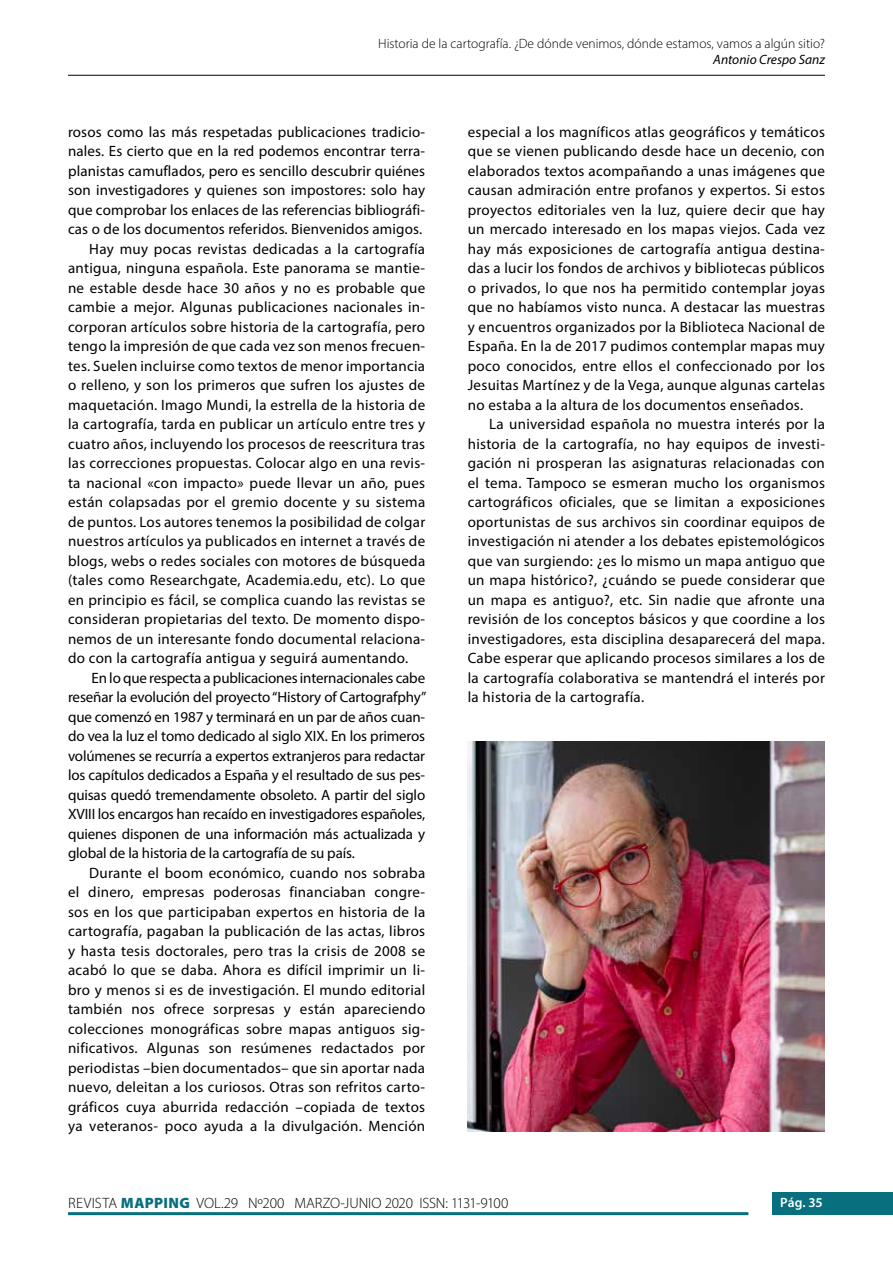
<style>
.page{position:relative;width:893px;height:1263px;background:#fff}
.page>*{position:absolute;margin:0;border:0;box-sizing:border-box;transform-origin:0 0}
.t1{font:15px/19.5px "Myriad Pro";letter-spacing:.02em;color:#000;text-align:justify}
.t2{font:15px "Myriad Pro";letter-spacing:-.01em;color:#000}
.t3{font:300 15px "Myriad Pro";letter-spacing:-.01em;color:#000}
.t4{font:300 13.5px "Myriad Pro";color:#000}
.t5{font:italic 13.5px "Myriad Pro";color:#000}
.t6{font:600 13.5px "Myriad Pro";color:#fff}
.s1{font-weight:900;color:#086f7f}
</style>
<div class="page">
<div style="left:772px;top:1193px;width:121px;height:22px;background:#086f7f"></div>
<hr style="left:68px;top:1212px;width:680px;height:3px;background:#086f7f">
<hr style="left:68px;top:75px;width:757px;height:1px;background:#000">
<img style="left:468px;top:741px;width:357px;height:390px">
<p class="t4" style="left:378px;top:36px;width:448px">Historia de la cartografía. ¿De dónde venimos, dónde estamos, vamos a algún sitio?</p>
<p class="t5" style="left:713px;top:52px;width:113px">Antonio Crespo Sanz</p>
<p class="t1" style="left:68px;top:121px;width:359px">rosos como las más respetadas publicaciones tradicio-</p>
<p class="t1" style="left:68px;top:141px;width:359px">nales. Es cierto que en la red podemos encontrar terra-</p>
<p class="t1" style="left:68px;top:160px;width:359px">planistas camuflados, pero es sencillo descubrir quiénes</p>
<p class="t1" style="left:68px;top:180px;width:359px">son investigadores y quienes son impostores: solo hay</p>
<p class="t1" style="left:68px;top:199px;width:359px">que comprobar los enlaces de las referencias bibliográfi-</p>
<p class="t1" style="left:68px;top:219px;width:356px">cas o de los documentos referidos. Bienvenidos amigos.</p>
<p class="t1" style="left:89px;top:238px;width:337px">Hay muy pocas revistas dedicadas a la cartografía</p>
<p class="t1" style="left:68px;top:258px;width:359px">antigua, ninguna española. Este panorama se mantie-</p>
<p class="t1" style="left:68px;top:277px;width:359px">ne estable desde hace 30 años y no es probable que</p>
<p class="t1" style="left:68px;top:297px;width:359px">cambie a mejor. Algunas publicaciones nacionales in-</p>
<p class="t1" style="left:68px;top:316px;width:359px">corporan artículos sobre historia de la cartografía, pero</p>
<p class="t1" style="left:68px;top:336px;width:359px">tengo la impresión de que cada vez son menos frecuen-</p>
<p class="t1" style="left:68px;top:355px;width:359px">tes. Suelen incluirse como textos de menor importancia</p>
<p class="t1" style="left:68px;top:375px;width:359px">o relleno, y son los primeros que sufren los ajustes de</p>
<p class="t1" style="left:68px;top:394px;width:359px">maquetación. Imago Mundi, la estrella de la historia de</p>
<p class="t1" style="left:68px;top:414px;width:359px">la cartografía, tarda en publicar un artículo entre tres y</p>
<p class="t1" style="left:68px;top:433px;width:359px">cuatro años, incluyendo los procesos de reescritura tras</p>
<p class="t1" style="left:68px;top:453px;width:359px">las correcciones propuestas. Colocar algo en una revis-</p>
<p class="t1" style="left:68px;top:472px;width:359px">ta nacional «con impacto» puede llevar un año, pues</p>
<p class="t1" style="left:68px;top:492px;width:359px">están colapsadas por el gremio docente y su sistema</p>
<p class="t1" style="left:68px;top:511px;width:359px">de puntos. Los autores tenemos la posibilidad de colgar</p>
<p class="t1" style="left:68px;top:531px;width:359px">nuestros artículos ya publicados en internet a través de</p>
<p class="t1" style="left:68px;top:550px;width:359px">blogs, webs o redes sociales con motores de búsqueda</p>
<p class="t1" style="left:68px;top:570px;width:359px">(tales como Researchgate, Academia.edu, etc). Lo que</p>
<p class="t1" style="left:68px;top:589px;width:359px">en principio es fácil, se complica cuando las revistas se</p>
<p class="t1" style="left:68px;top:609px;width:359px">consideran propietarias del texto. De momento dispo-</p>
<p class="t1" style="left:68px;top:628px;width:359px">nemos de un interesante fondo documental relaciona-</p>
<p class="t1" style="left:68px;top:648px;width:342px">do con la cartografía antigua y seguirá aumentando.</p>
<p class="t2" style="left:92px;top:668px;width:335px">En lo que respecta a publicaciones internacionales cabe</p>
<p class="t2" style="left:68px;top:688px;width:360px">reseñar la evolución del proyecto “History of Cartografphy”</p>
<p class="t2" style="left:68px;top:707px;width:359px">que comenzó en 1987 y terminará en un par de años cuan-</p>
<p class="t2" style="left:68px;top:727px;width:359px">do vea la luz el tomo dedicado al siglo XIX. En los primeros</p>
<p class="t2" style="left:68px;top:746px;width:359px">volúmenes se recurría a expertos extranjeros para redactar</p>
<p class="t2" style="left:68px;top:766px;width:359px">los capítulos dedicados a España y el resultado de sus pes-</p>
<p class="t2" style="left:68px;top:785px;width:359px">quisas quedó tremendamente obsoleto. A partir del siglo</p>
<p class="t2" style="left:68px;top:805px;width:359px">XVIII los encargos han recaído en investigadores españoles,</p>
<p class="t2" style="left:68px;top:824px;width:359px">quienes disponen de una información más actualizada y</p>
<p class="t2" style="left:68px;top:844px;width:288px">global de la historia de la cartografía de su país.</p>
<p class="t1" style="left:89px;top:862px;width:337px">Durante el boom económico, cuando nos sobraba</p>
<p class="t1" style="left:68px;top:882px;width:359px">el dinero, empresas poderosas financiaban congre-</p>
<p class="t1" style="left:68px;top:901px;width:359px">sos en los que participaban expertos en historia de la</p>
<p class="t1" style="left:68px;top:921px;width:359px">cartografía, pagaban la publicación de las actas, libros</p>
<p class="t1" style="left:68px;top:940px;width:359px">y hasta tesis doctorales, pero tras la crisis de 2008 se</p>
<p class="t1" style="left:68px;top:960px;width:359px">acabó lo que se daba. Ahora es difícil imprimir un li-</p>
<p class="t1" style="left:68px;top:979px;width:359px">bro y menos si es de investigación. El mundo editorial</p>
<p class="t1" style="left:68px;top:999px;width:359px">también nos ofrece sorpresas y están apareciendo</p>
<p class="t1" style="left:68px;top:1018px;width:359px">colecciones monográficas sobre mapas antiguos sig-</p>
<p class="t1" style="left:68px;top:1038px;width:359px">nificativos. Algunas son resúmenes redactados por</p>
<p class="t1" style="left:68px;top:1057px;width:359px">periodistas –bien documentados– que sin aportar nada</p>
<p class="t1" style="left:68px;top:1077px;width:359px">nuevo, deleitan a los curiosos. Otras son refritos carto-</p>
<p class="t1" style="left:68px;top:1096px;width:359px">gráficos cuya aburrida redacción –copiada de textos</p>
<p class="t1" style="left:68px;top:1116px;width:359px">ya veteranos- poco ayuda a la divulgación. Mención</p>
<p class="t1" style="left:468px;top:121px;width:359px">especial a los magníficos atlas geográficos y temáticos que se vienen publicando desde hace un decenio, con elaborados textos acompañando a unas imágenes que causan admiración entre profanos y expertos. Si estos proyectos editoriales ven la luz, quiere decir que hay un mercado interesado en los mapas viejos. Cada vez hay más exposiciones de cartografía antigua destina&shy;das a lucir los fondos de archivos y bibliotecas públicos o privados, lo que nos ha permitido contemplar joyas que no habíamos visto nunca. A destacar las muestras y encuentros organizados por la Biblioteca Nacional de España. En la de 2017 pudimos contemplar mapas muy poco conocidos, entre ellos el confeccionado por los Jesuitas Martínez y de la Vega, aunque algunas cartelas no estaba a la altura de los documentos enseñados.</p>
<p class="t1" style="left:468px;top:414px;width:359px;text-indent:21px">La universidad española no muestra interés por la historia de la cartografía, no hay equipos de investi&shy;gación ni prosperan las asignaturas relacionadas con el tema. Tampoco se esmeran mucho los organismos cartográficos oficiales, que se limitan a exposiciones oportunistas de sus archivos sin coordinar equipos de investigación ni atender a los debates epistemológicos que van surgiendo: ¿es lo mismo un mapa antiguo que un mapa histórico?, ¿cuándo se puede considerar que un mapa es antiguo?, etc. Sin nadie que afronte una revisión de los conceptos básicos y que coordine a los investigadores, esta disciplina desaparecerá del mapa.<br>Cabe esperar que aplicando procesos similares a los de la cartografía colaborativa se mantendrá el interés por la historia de la cartografía.</p>
<p class="t3" style="left:68px;top:1194px;width:442px">REVISTA <span class="s1">MAPPING</span> VOL.29 Nº200 MARZO-JUNIO 2020 ISSN: 1131-9100</p>
<p class="t6" style="left:780px;top:1194px;width:44px">Pág. 35</p>
</div>
